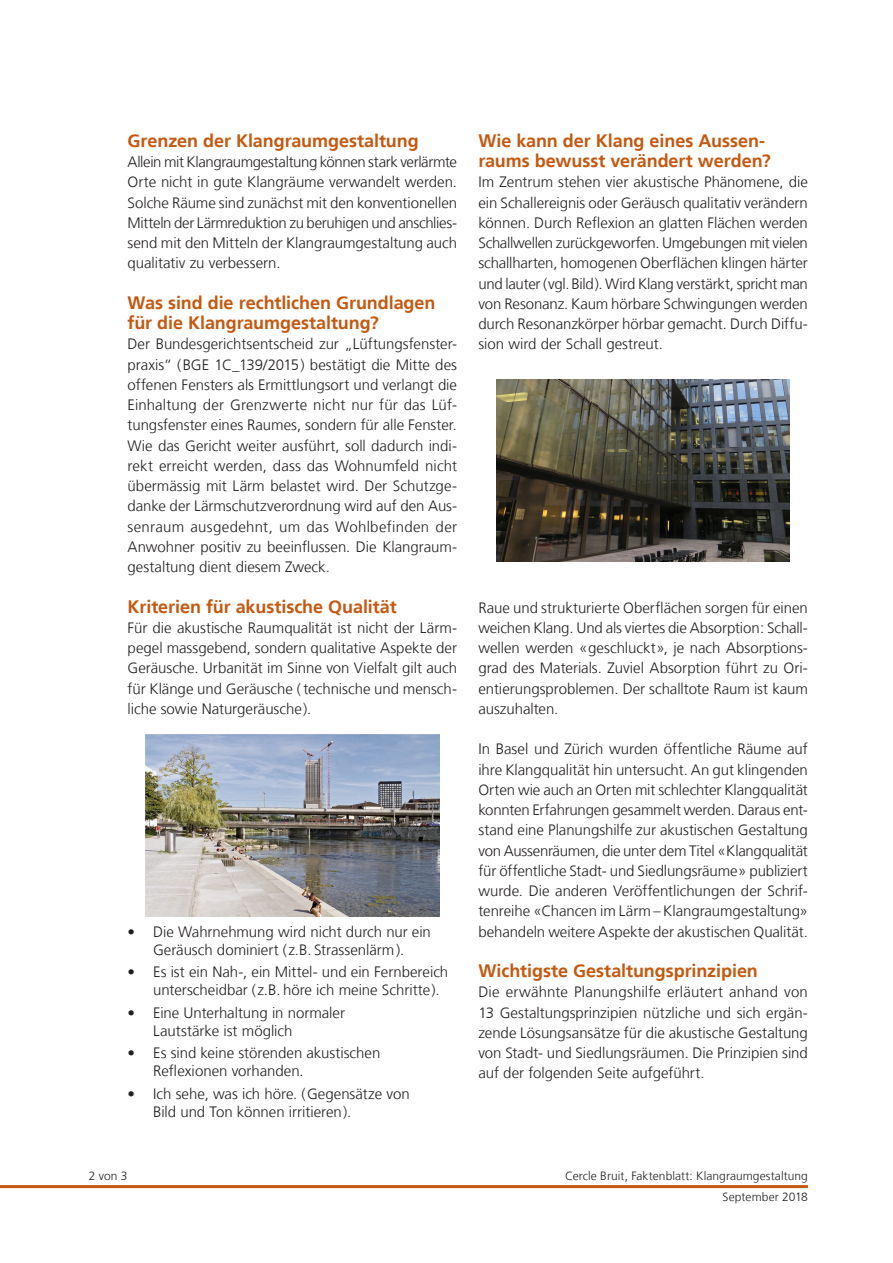
<style>
.page{position:relative;width:893px;height:1263px;background:#fff}
.page>*{position:absolute;margin:0;border:0;box-sizing:border-box;transform-origin:0 0}
.Zwischentitel{font:700 18px/20.2px "Frutiger LT";letter-spacing:-.005em;color:#c45911}
.Grundtext{font:300 15px/20.2px "Frutiger LT Com";color:#231f20;text-align:justify}
.t1{font:300 12px/21px "Frutiger LT";letter-spacing:.005em;color:#231f20;text-align:right}
</style>
<div class="page">
<hr style="left:0;top:1185px;width:808px;height:3px;background:#c45911">
<img style="left:146px;top:734px;width:293px;height:182px">
<img style="left:497px;top:380px;width:292px;height:182px">
<p class="Zwischentitel" style="left:128px;top:131px;width:293px">Grenzen der Klangraumgestaltung</p>
<p class="Grundtext" style="left:128px;top:152px;width:331px">Allein mit Klangraumgestaltung können stark verlärmte Orte nicht in gute Klangräume verwandelt werden.<br>Solche Räume sind zunächst mit den konventionellen Mitteln der Lärmreduktion zu beruhigen und anschlies&shy;send mit den Mitteln der Klangraumgestaltung auch qualitativ zu verbessern.</p>
<p class="Zwischentitel" style="left:128px;top:293px;width:309px">Was sind die rechtlichen Grundlagen für die Klangraumgestaltung?</p>
<p class="Grundtext" style="left:128px;top:334px;width:331px">Der Bundesgerichtsentscheid zur „Lüftungsfenster&shy;praxis“ ( BGE 1C_139/2015 ) bestätigt die Mitte des offenen Fensters als Ermittlungsort und verlangt die Einhaltung der Grenzwerte nicht nur für das Lüf&shy;tungsfenster eines Raumes, sondern für alle Fenster.<br>Wie das Gericht weiter ausführt, soll dadurch indi&shy;rekt erreicht werden, dass das Wohnumfeld nicht übermässig mit Lärm belastet wird. Der Schutzge&shy;danke der Lärmschutzverordnung wird auf den Aus&shy;senraum ausgedehnt, um das Wohlbefinden der Anwohner positiv zu beeinflussen. Die Klangraum&shy;gestaltung dient diesem Zweck.</p>
<p class="Zwischentitel" style="left:128px;top:596px;width:271px">Kriterien für akustische Qualität</p>
<p class="Grundtext" style="left:128px;top:618px;width:331px">Für die akustische Raumqualität ist nicht der Lärm&shy;pegel massgebend, sondern qualitative Aspekte der Geräusche. Urbanität im Sinne von Vielfalt gilt auch für Klänge und Geräusche ( technische und mensch&shy;liche sowie Naturgeräusche ).</p>
<p class="Grundtext" style="left:128px;top:922px;width:305px;line-height:18px;text-align:center">• Die Wahrnehmung wird nicht durch nur ein<br>Geräusch dominiert ( z.B. Strassenlärm ).</p>
<p class="Grundtext" style="left:153px;top:963px;width:297px;line-height:18px;text-indent:-26px">• Es ist ein Nah-, ein Mittel- und ein Fernbereich unterscheidbar ( z.B. höre ich meine Schritte ).</p>
<p class="Grundtext" style="left:153px;top:1003px;width:194px;line-height:18px;text-indent:-26px">• Eine Unterhaltung in normaler<br>Lautstärke ist möglich</p>
<p class="Grundtext" style="left:153px;top:1044px;width:229px;line-height:18px;text-indent:-26px">• Es sind keine störenden akustischen<br>Reflexionen vorhanden.</p>
<p class="Grundtext" style="left:153px;top:1084px;width:258px;line-height:18px;text-indent:-26px">• Ich sehe, was ich höre. ( Gegensätze von<br>Bild und Ton können irritieren ).</p>
<p class="t1" style="left:89px;top:1165px;width:40px">2 von 3</p>
<p class="Zwischentitel" style="left:478px;top:131px;width:294px">Wie kann der Klang eines Aussen&shy;raums bewusst verändert werden?</p>
<p class="Grundtext" style="left:478px;top:172px;width:331px">Im Zentrum stehen vier akustische Phänomene, die ein Schallereignis oder Geräusch qualitativ verändern können. Durch Reflexion an glatten Flächen werden Schallwellen zurückgeworfen. Umgebungen mit vielen schallharten, homogenen Oberflächen klingen härter und lauter ( vgl. Bild ). Wird Klang verstärkt, spricht man von Resonanz. Kaum hörbare Schwingungen werden durch Resonanzkörper hörbar gemacht. Durch Diffu&shy;sion wird der Schall gestreut.</p>
<p class="Grundtext" style="left:478px;top:597px;width:331px">Raue und strukturierte Oberflächen sorgen für einen weichen Klang. Und als viertes die Absorption: Schall&shy;wellen werden «geschluckt», je nach Absorptions&shy;grad des Materials. Zuviel Absorption führt zu Ori&shy;entierungsproblemen. Der schalltote Raum ist kaum auszuhalten.</p>
<p class="Grundtext" style="left:478px;top:739px;width:331px">In Basel und Zürich wurden öffentliche Räume auf ihre Klangqualität hin untersucht. An gut klingenden Orten wie auch an Orten mit schlechter Klangqualität konnten Erfahrungen gesammelt werden. Daraus ent&shy;stand eine Planungshilfe zur akustischen Gestaltung von Aussenräumen, die unter dem Titel « Klangqualität für öffentliche Stadt- und Siedlungsräume» publiziert wurde. Die anderen Veröffentlichungen der Schrif&shy;tenreihe «Chancen im Lärm – Klangraumgestaltung» behandeln weitere Aspekte der akustischen Qualität.</p>
<p class="Zwischentitel" style="left:478px;top:961px;width:281px">Wichtigste Gestaltungsprinzipien</p>
<p class="Grundtext" style="left:478px;top:982px;width:331px">Die erwähnte Planungshilfe erläutert anhand von 13 Gestaltungsprinzipien nützliche und sich ergän&shy;zende Lösungsansätze für die akustische Gestaltung von Stadt- und Siedlungsräumen. Die Prinzipien sind auf der folgenden Seite aufgeführt.</p>
<p class="t1" style="left:565px;top:1165px;width:244px">Cercle Bruit, Faktenblatt: Klangraumgestaltung<br>September 2018</p>
</div>
